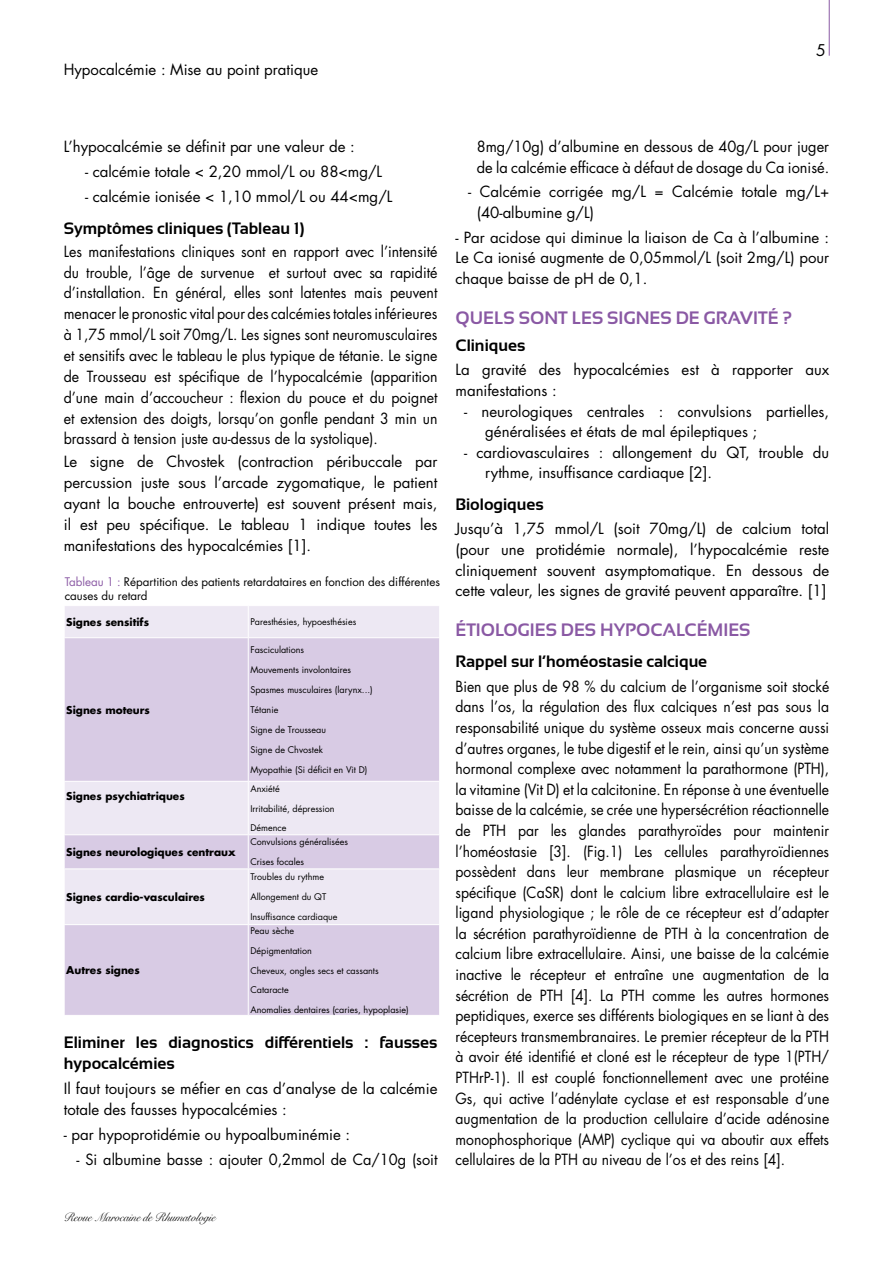
<style>
.page{position:relative;width:893px;height:1263px;background:#fff}
.page>*{position:absolute;margin:0;border:0;box-sizing:border-box;transform-origin:0 0}
.t1{font:700 18px "Sansation";color:#8a59a4}
.t2{font:700 16.5px/20.9px "Sansation";color:#000}
.t3{font:15.75px "Futura";color:#000}
.t4{font:15px/20.5px "Futura";color:#000;text-align:justify;scale:.93 1}
.t5{font:15px/20.5px "Futura";color:#000}
.t6{font:15px/20.9px "Futura";color:#000;text-align:justify;scale:.94 1}
.t7{font:12px "Judith";color:#000}
.t8{font:11.55px/13.8px "Futura";color:#000}
.t9{font:700 10.5px "Futura";color:#000}
.t10{font:9px "Futura";color:#000}
.s1{color:#8a59a4}
</style>
<div class="page">
<hr style="left:829px;top:0;width:1px;height:56px;background:#8a59a4">
<div style="left:65px;top:606px;width:374px;height:31px;background:#ede8f3"></div>
<svg style="left:65px;top:638px;width:374px;height:377px;fill:#d8cbe4"></svg>
<hr style="left:64px;top:781px;width:184px;height:1px;background:#fff">
<hr style="left:64px;top:834px;width:184px;height:1px;background:#fff">
<hr style="left:64px;top:868px;width:184px;height:1px;background:#fff">
<hr style="left:64px;top:924px;width:184px;height:1px;background:#fff">
<hr style="left:248px;top:925px;width:1px;height:90px;background:#fff">
<hr style="left:248px;top:606px;width:1px;height:31px;background:#fff">
<hr style="left:248px;top:638px;width:1px;height:143px;background:#fff">
<hr style="left:248px;top:781px;width:192px;height:1px;background:#fff">
<hr style="left:248px;top:782px;width:1px;height:52px;background:#fff">
<hr style="left:248px;top:834px;width:192px;height:1px;background:#fff">
<hr style="left:248px;top:835px;width:1px;height:33px;background:#fff">
<hr style="left:248px;top:868px;width:192px;height:1px;background:#fff">
<hr style="left:248px;top:869px;width:1px;height:55px;background:#fff">
<hr style="left:248px;top:924px;width:192px;height:1px;background:#fff">
<p class="t5" style="left:64px;top:60px;width:256px">Hypocalcémie : Mise au point pratique</p>
<p class="t3" style="left:816px;top:40px;width:11px">5</p>
<p class="t5" style="left:64px;top:136px;width:292px">L’hypocalcémie se définit par une valeur de :</p>
<p class="t5" style="left:85px;top:161px;width:299px">- calcémie totale &lt; 2,20 mmol/L ou 88&lt;mg/L</p>
<p class="t5" style="left:85px;top:187px;width:309px">- calcémie ionisée &lt; 1,10 mmol/L ou 44&lt;mg/L</p>
<p class="t2" style="left:64px;top:218px;width:242px">Symptômes cliniques (Tableau 1)</p>
<p class="t6" style="left:64px;top:241px;width:399px">Les manifestations cliniques sont en rapport avec l’intensité du trouble, l’âge de survenue et surtout avec sa rapidité d’installation. En général, elles sont latentes mais peuvent menacer le pronostic vital pour des calcémies totales inférieures à 1,75 mmol/L soit 70mg/L. Les signes sont neuromusculaires et sensitifs avec le tableau le plus typique de tétanie. Le signe de Trousseau est spécifique de l’hypocalcémie (apparition d’une main d’accoucheur : flexion du pouce et du poignet et extension des doigts, lorsqu’on gonfle pendant 3 min un brassard à tension juste au-dessus de la systolique).</p>
<p class="t5" style="left:64px;top:452px;width:375px;text-align:justify">Le signe de Chvostek (contraction péribuccale par percussion juste sous l’arcade zygomatique, le patient ayant la bouche entrouverte) est souvent présent mais, il est peu spécifique. Le tableau 1 indique toutes les manifestations des hypocalcémies [1].</p>
<p class="t8" style="left:65px;top:575px;width:377px"><span class="s1">Tableau 1 :</span> Répartition des patients retardataires en fonction des différentes causes du retard</p>
<p class="t9" style="left:66px;top:615px;width:84px">Signes sensitifs</p>
<p class="t10" style="left:250px;top:616px;width:107px">Paresthésies, hypoesthésies</p>
<p class="t9" style="left:66px;top:703px;width:85px">Signes moteurs</p>
<p class="t9" style="left:66px;top:789px;width:120px">Signes psychiatriques</p>
<p class="t9" style="left:66px;top:845px;width:171px">Signes neurologiques centraux</p>
<p class="t9" style="left:66px;top:890px;width:140px">Signes cardio-vasculaires</p>
<p class="t9" style="left:66px;top:963px;width:75px">Autres signes</p>
<p class="t10" style="left:250px;top:644px;width:55px">Fasciculations</p>
<p class="t10" style="left:250px;top:664px;width:102px">Mouvements involontaires</p>
<p class="t10" style="left:250px;top:684px;width:124px">Spasmes musculaires (larynx...)</p>
<p class="t10" style="left:250px;top:704px;width:30px">Tétanie</p>
<p class="t10" style="left:250px;top:724px;width:77px">Signe de Trousseau</p>
<p class="t10" style="left:250px;top:744px;width:74px">Signe de Chvostek</p>
<p class="t10" style="left:250px;top:764px;width:119px">Myopathie (Si déficit en Vit D)</p>
<p class="t10" style="left:250px;top:783px;width:31px">Anxiété</p>
<p class="t10" style="left:250px;top:802px;width:86px">Irritabilité, dépression</p>
<p class="t10" style="left:250px;top:822px;width:38px">Démence</p>
<p class="t10" style="left:250px;top:836px;width:99px">Convulsions généralisées</p>
<p class="t10" style="left:250px;top:856px;width:55px">Crises focales</p>
<p class="t10" style="left:250px;top:871px;width:75px">Troubles du rythme</p>
<p class="t10" style="left:250px;top:891px;width:77px">Allongement du QT</p>
<p class="t10" style="left:250px;top:911px;width:89px">Insuffisance cardiaque</p>
<p class="t10" style="left:250px;top:925px;width:45px">Peau sèche</p>
<p class="t10" style="left:250px;top:944px;width:63px">Dépigmentation</p>
<p class="t10" style="left:250px;top:964px;width:130px">Cheveux, ongles secs et cassants</p>
<p class="t10" style="left:250px;top:984px;width:40px">Cataracte</p>
<p class="t10" style="left:250px;top:1004px;width:160px">Anomalies dentaires (caries, hypoplasie)</p>
<p class="t2" style="left:64px;top:1032px;width:375px">Eliminer les diagnostics différentiels : fausses hypocalcémies</p>
<p class="t5" style="left:64px;top:1078px;width:375px">Il faut toujours se méfier en cas d’analyse de la calcémie totale des fausses hypocalcémies :</p>
<p class="t5" style="left:64px;top:1124px;width:288px">- par hypoprotidémie ou hypoalbuminémie :</p>
<p class="t5" style="left:77px;top:1149px;width:362px">- Si albumine basse : ajouter 0,2mmol de Ca/10g (soit</p>
<p class="t5" style="left:477px;top:136px;width:354px">8mg/10g) d’albumine en dessous de 40g/L pour juger de la calcémie efficace à défaut de dosage du Ca ionisé.</p>
<p class="t5" style="left:477px;top:182px;width:354px;text-indent:-9px">- Calcémie corrigée mg/L = Calcémie totale mg/L+ (40-albumine g/L)</p>
<p class="t5" style="left:455px;top:227px;width:375px;text-align:justify">- Par acidose qui diminue la liaison de Ca à l’albumine :<br>Le Ca ionisé augmente de 0,05mmol/L (soit 2mg/L) pour chaque baisse de pH de 0,1.</p>
<p class="t1" style="left:455px;top:307px;width:338px">Quels sont les signes de gravité ?</p>
<p class="t2" style="left:455px;top:334px;width:71px">Cliniques</p>
<p class="t5" style="left:455px;top:360px;width:375px">La gravité des hypocalcémies est à rapporter aux manifestations :</p>
<p class="t5" style="left:485px;top:401px;width:345px;text-indent:-21px">- neurologiques centrales : convulsions partielles, généralisées et états de mal épileptiques ;</p>
<p class="t5" style="left:485px;top:442px;width:345px;text-indent:-21px">- cardiovasculaires : allongement du QT, trouble du rythme, insuffisance cardiaque [2].</p>
<p class="t2" style="left:455px;top:493px;width:90px">Biologiques</p>
<p class="t5" style="left:455px;top:519px;width:375px;text-align:justify">Jusqu’à 1,75 mmol/L (soit 70mg/L) de calcium total (pour une protidémie normale), l’hypocalcémie reste cliniquement souvent asymptomatique. En dessous de cette valeur, les signes de gravité peuvent apparaître. [1]</p>
<p class="t1" style="left:455px;top:619px;width:297px">Étiologies des hypocalcémies</p>
<p class="t2" style="left:455px;top:651px;width:253px">Rappel sur l’homéostasie calcique</p>
<p class="t4" style="left:455px;top:676px;width:403px">Bien que plus de 98 % du calcium de l’organisme soit stocké dans l’os, la régulation des flux calciques n’est pas sous la responsabilité unique du système osseux mais concerne aussi d’autres organes, le tube digestif et le rein, ainsi qu’un système hormonal complexe avec notamment la parathormone (PTH), la vitamine (Vit D) et la calcitonine. En réponse à une éventuelle baisse de la calcémie, se crée une hypersécrétion réactionnelle de PTH par les glandes parathyroïdes pour maintenir l’homéostasie [3]. (Fig.1) Les cellules parathyroïdiennes possèdent dans leur membrane plasmique un récepteur spécifique (CaSR) dont le calcium libre extracellulaire est le ligand physiologique ; le rôle de ce récepteur est d’adapter la sécrétion parathyroïdienne de PTH à la concentration de calcium libre extracellulaire. Ainsi, une baisse de la calcémie inactive le récepteur et entraîne une augmentation de la sécrétion de PTH [4]. La PTH comme les autres hormones peptidiques, exerce ses différents biologiques en se liant à des récepteurs transmembranaires. Le premier récepteur de la PTH à avoir été identifié et cloné est le récepteur de type 1(PTH/ PTHrP-1). Il est couplé fonctionnellement avec une protéine Gs, qui active l’adénylate cyclase et est responsable d’une augmentation de la production cellulaire d’acide adénosine monophosphorique (AMP) cyclique qui va aboutir aux effets cellulaires de la PTH au niveau de l’os et des reins [4].</p>
<p class="t7" style="left:64px;top:1210px;width:153px">Revue Marocaine de Rhumatologie</p>
</div>
